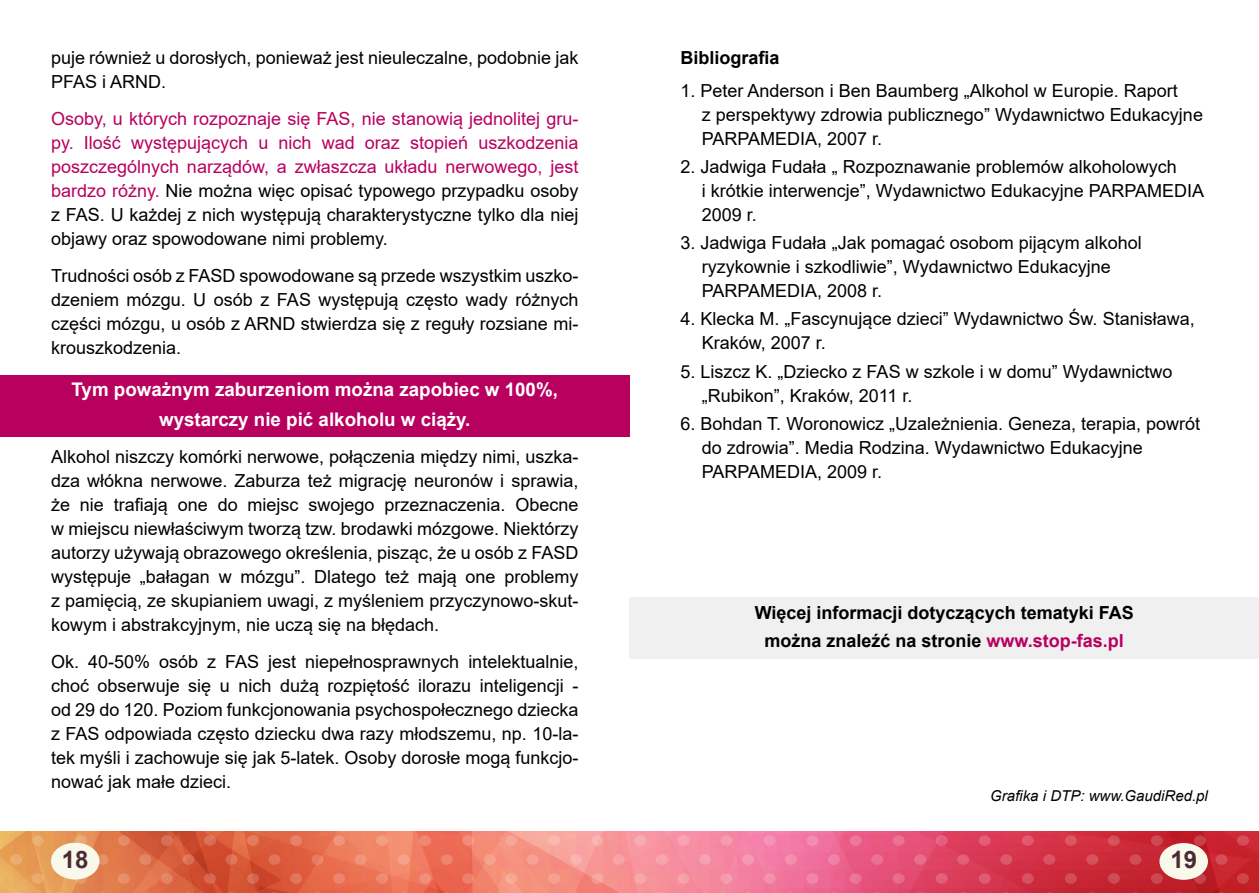
<style>
.page{position:relative;width:1259px;height:893px;background:#fff}
.page>*{position:absolute;margin:0;border:0;box-sizing:border-box;transform-origin:0 0}
.t1{font:700 24px "Arial";color:#492a35}
.t2{font:700 18.75px/30px "Arial";color:#fff;text-align:center}
.t3{font:18px/24px "Arial";color:#000}
.t4{font:18px/24px "Arial";color:#b8005f;text-align:justify}
.t5{font:700 18px/28.2px "Arial";color:#000;text-align:center}
.t6{font:italic 15px "Arial";color:#000}
.s1{color:#000}
.s2{color:#b8005f}
</style>
<div class="page">
<svg style="left:0;top:832px;width:1259px;height:61px;background:#e36864"></svg>
<div style="left:51px;top:843px;width:48px;height:36px;background:#f8f8eb;border-radius:50%"></div>
<div style="left:1159px;top:843px;width:49px;height:37px;background:#f8f8eb;border-radius:50%"></div>
<div style="left:629px;top:597px;width:630px;height:62px;background:#f0f0f1"></div>
<div style="left:0;top:375px;width:629px;height:62px;background:#b8005f"></div>
<p class="t3" style="left:51px;top:46px;width:529px">puje również u dorosłych, ponieważ jest nieuleczalne, podobnie jak<br>PFAS i ARND.</p>
<p class="t4" style="left:51px;top:106px;width:529px">Osoby, u których rozpoznaje się FAS, nie stanowią jednolitej gru&shy;py. Ilość występujących u nich wad oraz stopień uszkodzenia poszczególnych narządów, a zwłaszcza układu nerwowego, jest bardzo różny. <span class="s1">Nie można więc opisać typowego przypadku osoby z FAS. U każdej z nich występują charakterystyczne tylko dla niej objawy oraz spowodowane nimi problemy.</span></p>
<p class="t3" style="left:51px;top:263px;width:529px;text-align:justify">Trudności osób z FASD spowodowane są przede wszystkim uszko&shy;dzeniem mózgu. U osób z FAS występują często wady różnych części mózgu, u osób z ARND stwierdza się z reguły rozsiane mi&shy;krouszkodzenia.</p>
<p class="t2" style="left:72px;top:375px;width:488px">Tym poważnym zaburzeniom można zapobiec w 100%, wystarczy nie pić alkoholu w ciąży.</p>
<p class="t3" style="left:51px;top:445px;width:529px;text-align:justify">Alkohol niszczy komórki nerwowe, połączenia między nimi, uszka&shy;dza włókna nerwowe. Zaburza też migrację neuronów i sprawia, że nie trafiają one do miejsc swojego przeznaczenia. Obecne w miejscu niewłaściwym tworzą tzw. brodawki mózgowe. Niektórzy autorzy używają obrazowego określenia, pisząc, że u osób z FASD występuje „bałagan w mózgu”. Dlatego też mają one problemy z pamięcią, ze skupianiem uwagi, z myśleniem przyczynowo-skut&shy;kowym i abstrakcyjnym, nie uczą się na błędach.</p>
<p class="t3" style="left:51px;top:649px;width:529px;text-align:justify">Ok. 40-50% osób z FAS jest niepełnosprawnych intelektualnie, choć obserwuje się u nich dużą rozpiętość ilorazu inteligencji - od 29 do 120. Poziom funkcjonowania psychospołecznego dziecka z FAS odpowiada często dziecku dwa razy młodszemu, np. 10-la&shy;tek myśli i zachowuje się jak 5-latek. Osoby dorosłe mogą funkcjo&shy;nować jak małe dzieci.</p>
<p class="t5" style="left:680px;top:44px;width:101px">Bibliografia</p>
<p class="t3" style="left:702px;top:78px;width:503px;text-indent:-21px">1. Peter Anderson i Ben Baumberg „Alkohol w Europie. Raport<br>z perspektywy zdrowia publicznego” Wydawnictwo Edukacyjne<br>PARPAMEDIA, 2007 r.</p>
<p class="t3" style="left:702px;top:154px;width:504px;text-indent:-21px">2. Jadwiga Fudała „ Rozpoznawanie problemów alkoholowych<br>i krótkie interwencje”, Wydawnictwo Edukacyjne PARPAMEDIA<br>2009 r.</p>
<p class="t3" style="left:702px;top:231px;width:441px;text-indent:-21px">3. Jadwiga Fudała „Jak pomagać osobom pijącym alkohol ryzykownie i szkodliwie”, Wydawnictwo Edukacyjne<br>PARPAMEDIA, 2008 r.</p>
<p class="t3" style="left:702px;top:307px;width:494px;text-indent:-21px">4. Klecka M. „Fascynujące dzieci” Wydawnictwo Św. Stanisława,<br>Kraków, 2007 r.</p>
<p class="t3" style="left:702px;top:359px;width:472px;text-indent:-21px">5. Liszcz K. „Dziecko z FAS w szkole i w domu” Wydawnictwo „Rubikon”, Kraków, 2011 r.</p>
<p class="t3" style="left:702px;top:411px;width:500px;text-indent:-21px">6. Bohdan T. Woronowicz „Uzależnienia. Geneza, terapia, powrót do zdrowia”. Media Rodzina. Wydawnictwo Edukacyjne<br>PARPAMEDIA, 2009 r.</p>
<p class="t5" style="left:754px;top:599px;width:371px">Więcej informacji dotyczących tematyki FAS można znaleźć na stronie <span class="s2">www.stop-fas.pl</span></p>
<p class="t6" style="left:990px;top:786px;width:219px">Grafika i DTP: www.GaudiRed.pl</p>
<h1 class="t1" style="left:62px;top:843px;width:28px">18</h1>
<h1 class="t1" style="left:1170px;top:843px;width:28px">19</h1>
</div>
